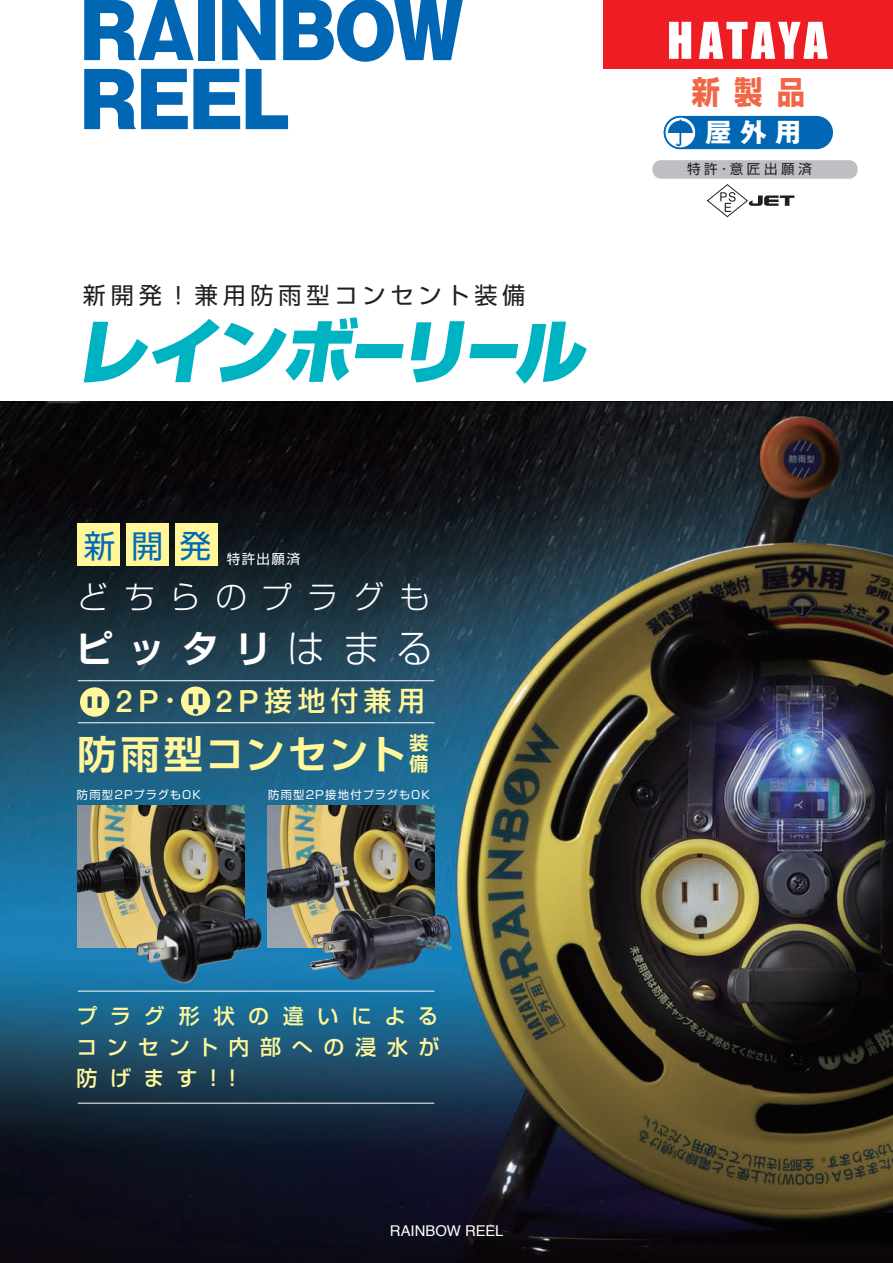
<style>
.page{position:relative;width:893px;height:1263px;background:#fff}
.page>*{position:absolute;margin:0;border:0;box-sizing:border-box;transform-origin:0 0}
.t1{font:73.5px/69px "Gothic MB101 Ult";letter-spacing:-.005em;color:#0166b3;scale:.95 1}
.t2{font:italic 900 70.05px "Shin Go";color:#00b3c3}
.t3{font:700 39px "Shin Go Pr 5 De";letter-spacing:.065em;color:#fff79a}
.t4{font:700 37.65px "Shin Go Pr 5 De";color:#fff}
.t5{font:31.65px "Shin Go Pr 5";color:#016ab6}
.t6{font:700 31.5px "Shin Go";color:#f26648;scale:.9 1}
.t7{font:300 31.2px "Shin Go Pr 5";letter-spacing:.485em;color:#fff}
.t8{font:500 27.6px "Shin Go Pr 5";letter-spacing:.205em;color:#fff79a}
.t9{font:700 26.1px "Gothic MB101";color:#fff}
.t10{font:23.1px "Shin Go";letter-spacing:.21em;color:#231f20}
.t11{font:500 21px/31.3px "Shin Go Pr 5";letter-spacing:.565em;color:#fff79a;text-align:justify}
.t12{font:700 18.9px/20.7px "Shin Go Pr 5 De";color:#fff79a}
.t13{font:14.85px "Helvetica";letter-spacing:-.005em;color:#fff}
.t14{font:13.5px "Shin Go";letter-spacing:.27em;color:#231f20}
.t15{font:13.5px "Shin Go Pr 5";letter-spacing:.105em;color:#fff}
.t16{font:11.25px "Shin Go Pr 5";letter-spacing:.095em;color:#fff}
.s1{font-family:"Shin Go Pr 5";font-weight:300}
.s2{font-family:"Helvetica Neue LT Std";font-size:30.75px}
.s3{font-size:30.75px}
</style>
<div class="page">
<img style="left:0;top:402px;width:893px;height:861px">
<svg style="left:707px;top:184px;width:87px;height:33px"></svg>
<div style="left:652px;top:160px;width:206px;height:19px;background:#bebfc2;border-radius:9px"></div>
<div style="left:603px;top:0;width:290px;height:69px;background:#ee1d23"></div>
<svg style="left:669px;top:22px;width:22px;height:37px"></svg>
<svg style="left:699px;top:22px;width:129px;height:37px"></svg>
<div style="left:664px;top:116px;width:169px;height:33px;background:#0166b3;border-radius:17px"></div>
<svg style="left:664px;top:116px;width:32px;height:33px"></svg>
<img style="left:78px;top:805px;width:166px;height:142px">
<img style="left:268px;top:805px;width:166px;height:142px">
<div style="left:77px;top:524px;width:43px;height:42px;background:#fff79a"></div>
<div style="left:126px;top:524px;width:43px;height:42px;background:#fff79a"></div>
<div style="left:175px;top:524px;width:42px;height:42px;background:#fff79a"></div>
<hr style="left:78px;top:991px;width:356px;height:1px;background:#fff">
<hr style="left:78px;top:680px;width:356px;height:1px;background:#fff">
<hr style="left:78px;top:722px;width:356px;height:1px;background:#fff">
<hr style="left:78px;top:1103px;width:356px;height:1px;background:#fff">
<svg style="left:80px;top:687px;width:29px;height:30px"></svg>
<svg style="left:181px;top:686px;width:29px;height:30px"></svg>
<img style="left:310px;top:909px;width:143px;height:72px">
<img style="left:136px;top:911px;width:126px;height:74px">
<h1 class="t1" style="left:80px;top:-12px;width:405px">RAINBOW<br>REEL</h1>
<p class="t10" style="left:83px;top:280px;width:444px">新開発！兼用防雨型コンセント装備</p>
<h2 class="t2" style="left:75px;top:303px;width:524px">レインボーリール</h2>
<h3 class="t5" style="left:84px;top:520px;width:129px">新開発</h3>
<p class="t15" style="left:227px;top:547px;width:75px">特許出願済</p>
<h3 class="t7" style="left:77px;top:572px;width:355px">どちらのプラグも</h3>
<h3 class="t4" style="left:76px;top:618px;width:360px">ピッタリ<span class="s1">はまる</span></h3>
<h3 class="t8" style="left:115px;top:678px;width:311px"><span class="s2">2P</span><span class="s3">･</span> <span class="s2">2P</span>接地付兼用</h3>
<h3 class="t3" style="left:77px;top:722px;width:330px">防雨型コンセント</h3>
<p class="t12" style="left:410px;top:731px;width:20px">装備</p>
<p class="t16" style="left:77px;top:785px;width:125px">防雨型2PプラグもOK</p>
<p class="t16" style="left:268px;top:785px;width:163px">防雨型2P接地付プラグもOK</p>
<p class="t11" style="left:77px;top:998px;width:364px">プラグ形状の違いによるコンセント内部への浸水が防げます!!</p>
<p class="t13" style="left:390px;top:1219px;width:115px">RAINBOW REEL</p>
<h3 class="t6" style="left:692px;top:71px;width:128px">新製品</h3>
<p class="t9" style="left:706px;top:114px;width:97px">屋 外 用</p>
<p class="t14" style="left:687px;top:160px;width:126px">特許･意匠出願済</p>
</div>
